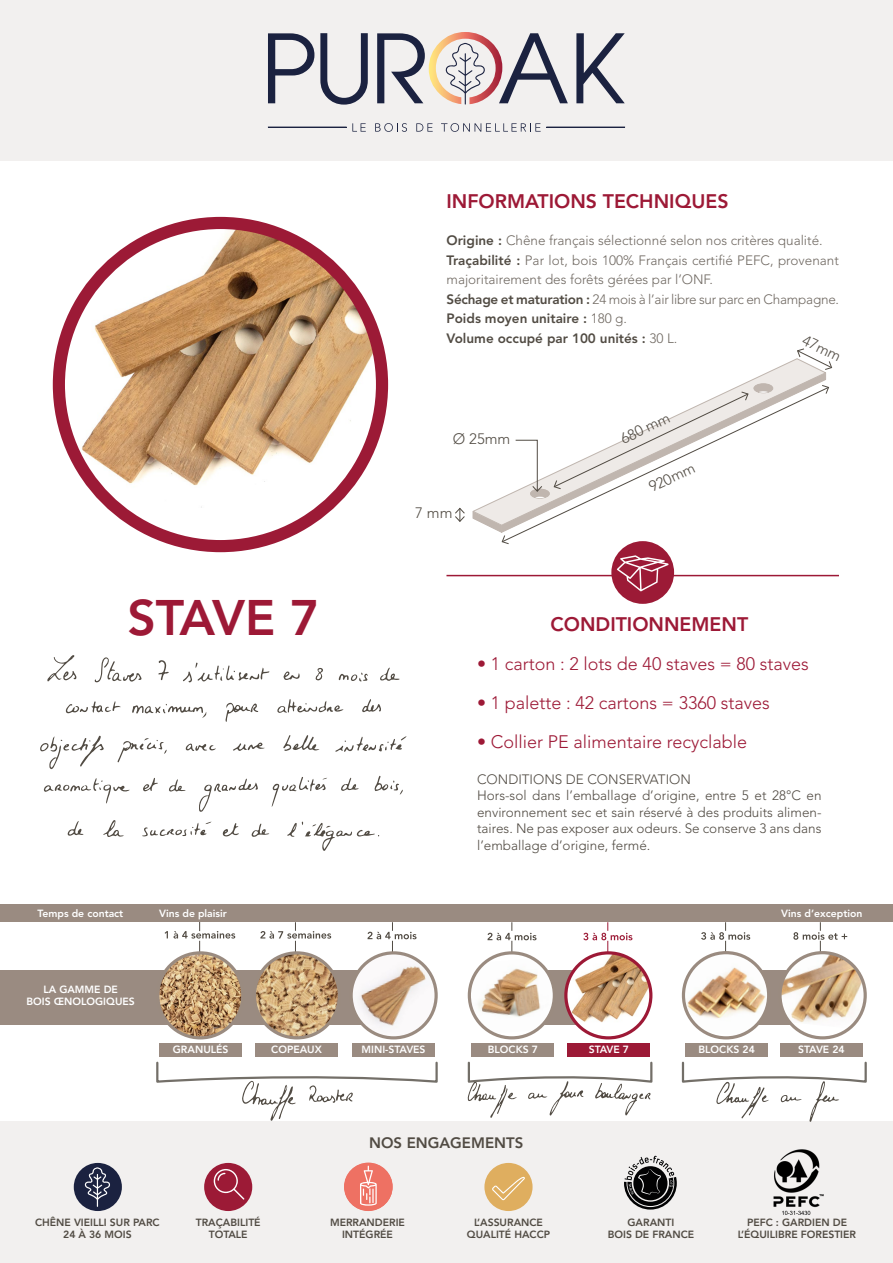
<style>
.page{position:relative;width:893px;height:1263px;background:#fff}
.page>*{position:absolute;margin:0;border:0;box-sizing:border-box;transform-origin:0 0}
.t1{font:800 49.5px "Avenir LT Std";letter-spacing:-.03em;color:#9d1936}
.t2{font:800 19.5px "Avenir LT Std";color:#9d1936}
.t3{font:300 18px "Avenir LT Std";color:#9d1936}
.t4{font:300 15px "Avenir LT Std";color:#514b43}
.t5{font:800 15px "Avenir LT Std";color:#514b43}
.t6{font:300 13.5px/19.5px "Avenir LT Std";color:#706962}
.t7{font:300 13.5px/16.5px "Avenir LT Std";color:#514b43}
.t8{font:800 10.35px/12.5px "Avenir LT Std";color:#514b43;text-align:center}
.t9{font:800 10.35px/12.5px "Avenir LT Std";color:#fff;text-align:center}
.s1{font-weight:800;color:#514b43}
</style>
<div class="page">
<svg style="left:768px;top:358px;width:57px;height:14px"></svg>
<svg style="left:472px;top:372px;width:354px;height:147px"></svg>
<svg style="left:502px;top:387px;width:324px;height:155px"></svg>
<svg style="left:473px;top:508px;width:37px;height:36px"></svg>
<svg style="left:822px;top:385px;width:7px;height:9px"></svg>
<svg style="left:455px;top:508px;width:10px;height:14px"></svg>
<svg style="left:515px;top:383px;width:258px;height:116px"></svg>
<svg style="left:797px;top:348px;width:35px;height:22px"></svg>
<img style="left:59px;top:223px;width:323px;height:323px;border-radius:162px">
<div style="left:53px;top:217px;width:335px;height:335px;border:12px solid #9c1a36;border-radius:50%"></div>
<div style="left:0;top:0;width:893px;height:160px;background:#f2f0ef"></div>
<svg style="left:268px;top:33px;width:100px;height:72px"></svg>
<svg style="left:576px;top:33px;width:49px;height:70px"></svg>
<svg style="left:377px;top:32px;width:191px;height:73px"></svg>
<svg style="left:352px;top:123px;width:14px;height:9px"></svg>
<svg style="left:375px;top:123px;width:32px;height:9px"></svg>
<svg style="left:416px;top:123px;width:17px;height:9px"></svg>
<svg style="left:441px;top:123px;width:100px;height:9px"></svg>
<hr style="left:546px;top:127px;width:79px;height:1px;background:#1b2240">
<hr style="left:268px;top:127px;width:79px;height:1px;background:#1b2240">
<div style="left:0;top:904px;width:131px;height:18px;background:#9a8b81"></div>
<div style="left:131px;top:904px;width:762px;height:18px;background:#9a8b81"></div>
<div style="left:0;top:970px;width:415px;height:54px;background:#9a8b81"></div>
<div style="left:488px;top:970px;width:143px;height:54px;background:#9a8b81"></div>
<div style="left:703px;top:970px;width:143px;height:54px;background:#9a8b81"></div>
<div style="left:160px;top:1043px;width:82px;height:13px;background:#9a8b81"></div>
<img style="left:158px;top:953px;width:85px;height:85px;border-radius:42px">
<div style="left:156px;top:951px;width:88px;height:88px;border:3px solid #9a8b80;border-radius:50%"></div>
<svg style="left:165px;top:922px;width:70px;height:31px"></svg>
<div style="left:255px;top:1043px;width:83px;height:13px;background:#9a8b81"></div>
<img style="left:254px;top:953px;width:85px;height:85px;border-radius:42px">
<div style="left:253px;top:951px;width:88px;height:88px;border:3px solid #9a8b80;border-radius:50%"></div>
<svg style="left:260px;top:922px;width:71px;height:31px"></svg>
<div style="left:352px;top:1043px;width:83px;height:13px;background:#9a8b81"></div>
<img style="left:351px;top:953px;width:85px;height:85px;border-radius:42px">
<div style="left:350px;top:951px;width:88px;height:88px;border:3px solid #9a8b80;border-radius:50%"></div>
<svg style="left:368px;top:922px;width:49px;height:31px"></svg>
<svg style="left:488px;top:922px;width:48px;height:31px"></svg>
<div style="left:472px;top:1043px;width:82px;height:13px;background:#9a8b81"></div>
<img style="left:469px;top:958px;width:85px;height:75px">
<div style="left:468px;top:951px;width:88px;height:88px;border:3px solid #9a8b80;border-radius:50%"></div>
<svg style="left:583px;top:922px;width:49px;height:31px"></svg>
<div style="left:568px;top:1043px;width:82px;height:13px;background:#9c1a36"></div>
<img style="left:566px;top:953px;width:85px;height:85px;border-radius:42px">
<div style="left:564px;top:951px;width:88px;height:88px;border:3px solid #9d1936;border-radius:50%"></div>
<svg style="left:701px;top:922px;width:49px;height:31px"></svg>
<div style="left:685px;top:1043px;width:83px;height:13px;background:#9a8b81"></div>
<img style="left:683px;top:953px;width:86px;height:83px">
<div style="left:682px;top:951px;width:88px;height:88px;border:3px solid #9a8b80;border-radius:50%"></div>
<svg style="left:793px;top:922px;width:54px;height:31px"></svg>
<div style="left:780px;top:1043px;width:83px;height:13px;background:#9a8b81"></div>
<svg style="left:780px;top:953px;width:85px;height:85px"></svg>
<img style="left:780px;top:953px;width:85px;height:75px">
<div style="left:778px;top:951px;width:89px;height:88px;border:3px solid #9a8b80;border-radius:50%"></div>
<div style="left:0;top:1122px;width:893px;height:141px;background:#f2f0ef"></div>
<svg style="left:624px;top:1156px;width:53px;height:53px"></svg>
<img style="left:773px;top:1149px;width:51px;height:65px">
<svg style="left:344px;top:1162px;width:49px;height:49px"></svg>
<div style="left:484px;top:1163px;width:49px;height:48px;background:#dfae5f;border-radius:50%"></div>
<svg style="left:492px;top:1177px;width:33px;height:23px"></svg>
<div style="left:204px;top:1163px;width:48px;height:48px;background:#9c1a36;border-radius:50%"></div>
<svg style="left:214px;top:1169px;width:30px;height:30px"></svg>
<div style="left:74px;top:1163px;width:48px;height:48px;background:#1b2240;border-radius:50%"></div>
<svg style="left:84px;top:1167px;width:26px;height:40px"></svg>
<hr style="left:446px;top:575px;width:168px;height:1px;background:#9d1936">
<hr style="left:662px;top:575px;width:177px;height:1px;background:#9d1936">
<div style="left:611px;top:541px;width:63px;height:63px;background:#9c1a36;border-radius:50%"></div>
<svg style="left:617px;top:555px;width:52px;height:36px"></svg>
<svg style="left:103px;top:820px;width:21px;height:17px"></svg>
<svg style="left:251px;top:823px;width:18px;height:14px"></svg>
<svg style="left:67px;top:821px;width:17px;height:15px"></svg>
<svg style="left:222px;top:823px;width:17px;height:14px"></svg>
<svg style="left:287px;top:822px;width:92px;height:29px"></svg>
<svg style="left:142px;top:822px;width:69px;height:14px"></svg>
<svg style="left:341px;top:778px;width:18px;height:13px"></svg>
<svg style="left:169px;top:779px;width:17px;height:13px"></svg>
<svg style="left:143px;top:778px;width:15px;height:14px"></svg>
<svg style="left:199px;top:778px;width:59px;height:34px"></svg>
<svg style="left:374px;top:776px;width:29px;height:19px"></svg>
<svg style="left:272px;top:777px;width:55px;height:30px"></svg>
<svg style="left:43px;top:778px;width:87px;height:26px"></svg>
<svg style="left:283px;top:735px;width:37px;height:16px"></svg>
<svg style="left:233px;top:742px;width:32px;height:9px"></svg>
<svg style="left:186px;top:743px;width:30px;height:8px"></svg>
<svg style="left:117px;top:738px;width:50px;height:24px"></svg>
<svg style="left:40px;top:735px;width:64px;height:34px"></svg>
<svg style="left:335px;top:736px;width:72px;height:16px"></svg>
<svg style="left:362px;top:699px;width:19px;height:13px"></svg>
<svg style="left:225px;top:702px;width:33px;height:20px"></svg>
<svg style="left:132px;top:704px;width:75px;height:14px"></svg>
<svg style="left:277px;top:699px;width:67px;height:14px"></svg>
<svg style="left:66px;top:701px;width:55px;height:12px"></svg>
<svg style="left:380px;top:667px;width:19px;height:14px"></svg>
<svg style="left:283px;top:671px;width:17px;height:9px"></svg>
<svg style="left:158px;top:660px;width:11px;height:20px"></svg>
<svg style="left:95px;top:657px;width:47px;height:25px"></svg>
<svg style="left:339px;top:672px;width:29px;height:9px"></svg>
<svg style="left:183px;top:662px;width:86px;height:20px"></svg>
<svg style="left:315px;top:668px;width:8px;height:13px"></svg>
<svg style="left:47px;top:655px;width:29px;height:26px"></svg>
<svg style="left:156px;top:1061px;width:282px;height:60px"></svg>
<svg style="left:467px;top:1061px;width:186px;height:57px"></svg>
<svg style="left:681px;top:1061px;width:187px;height:61px"></svg>
<h2 class="t2" style="left:446px;top:189px;width:284px">INFORMATIONS TECHNIQUES</h2>
<p class="t6" style="left:446px;top:231px;width:394px"><span class="s1">Origine :</span> Chêne français sélectionné selon nos critères qualité.<br><span class="s1">Traçabilité :</span> Par lot, bois 100% Français certifié PEFC, provenant majoritairement des forêts gérées par l’ONF.<br><span class="s1">Séchage et maturation :</span> 24 mois à l’air libre sur parc en Champagne.<br><span class="s1">Poids moyen unitaire :</span> 180 g.<br><span class="s1">Volume occupé par 100 unités :</span> 30 L.</p>
<p class="t4" style="left:807px;top:331px;width:43px;rotate:26deg">47mm</p>
<h1 class="t1" style="left:127px;top:588px;width:194px">STAVE 7</h1>
<p class="t4" style="left:453px;top:430px;width:59px">Ø 25mm</p>
<p class="t4" style="left:415px;top:504px;width:39px">7 mm</p>
<p class="t4" style="left:618px;top:432px;width:54px;rotate:-26deg">680 mm</p>
<p class="t4" style="left:646px;top:480px;width:50px;rotate:-25deg">920mm</p>
<h2 class="t2" style="left:550px;top:612px;width:199px">CONDITIONNEMENT</h2>
<h3 class="t3" style="left:477px;top:653px;width:333px">• 1 carton : 2 lots de 40 staves = 80 staves</h3>
<h3 class="t3" style="left:477px;top:692px;width:294px">• 1 palette : 42 cartons = 3360 staves</h3>
<h3 class="t3" style="left:477px;top:731px;width:272px">• Collier PE alimentaire recyclable</h3>
<p class="t7" style="left:477px;top:771px;width:346px">CONDITIONS DE CONSERVATION<br>Hors-sol dans l’emballage d’origine, entre 5 et 28°C en environnement sec et sain réservé à des produits alimen&shy;taires. Ne pas exposer aux odeurs. Se conserve 3 ans dans l’emballage d’origine, fermé.</p>
<p class="t9" style="left:786px;top:906px;width:83px">Vins d’exception</p>
<p class="t9" style="left:38px;top:907px;width:87px">Temps de contact</p>
<p class="t9" style="left:159px;top:907px;width:69px">Vins de plaisir</p>
<p class="t9" style="left:781px;top:907px;width:83px">Vins d’exception</p>
<p class="t9" style="left:26px;top:983px;width:110px">LA GAMME DE<br>BOIS ŒNOLOGIQUES</p>
<p class="t9" style="left:173px;top:1043px;width:57px">GRANULÉS</p>
<p class="t9" style="left:271px;top:1043px;width:52px">COPEAUX</p>
<p class="t9" style="left:361px;top:1043px;width:66px">MINI-STAVES</p>
<p class="t9" style="left:488px;top:1043px;width:52px">BLOCKS 7</p>
<p class="t9" style="left:589px;top:1043px;width:42px">STAVE 7</p>
<p class="t9" style="left:698px;top:1043px;width:58px">BLOCKS 24</p>
<p class="t9" style="left:798px;top:1043px;width:48px">STAVE 24</p>
<p class="t5" style="left:369px;top:1134px;width:156px">NOS ENGAGEMENTS</p>
<p class="t8" style="left:35px;top:1216px;width:126px">CHÊNE VIEILLI SUR PARC<br>24 À 36 MOIS</p>
<p class="t8" style="left:196px;top:1216px;width:66px">TRAÇABILITÉ<br>TOTALE</p>
<p class="t8" style="left:330px;top:1216px;width:76px">MERRANDERIE<br>INTÉGRÉE</p>
<p class="t8" style="left:467px;top:1216px;width:85px">L’ASSURANCE<br>QUALITÉ HACCP</p>
<p class="t8" style="left:608px;top:1216px;width:88px">GARANTI<br>BOIS DE FRANCE</p>
<p class="t8" style="left:738px;top:1216px;width:120px">PEFC : GARDIEN DE<br>L’ÉQUILIBRE FORESTIER</p>
</div>
